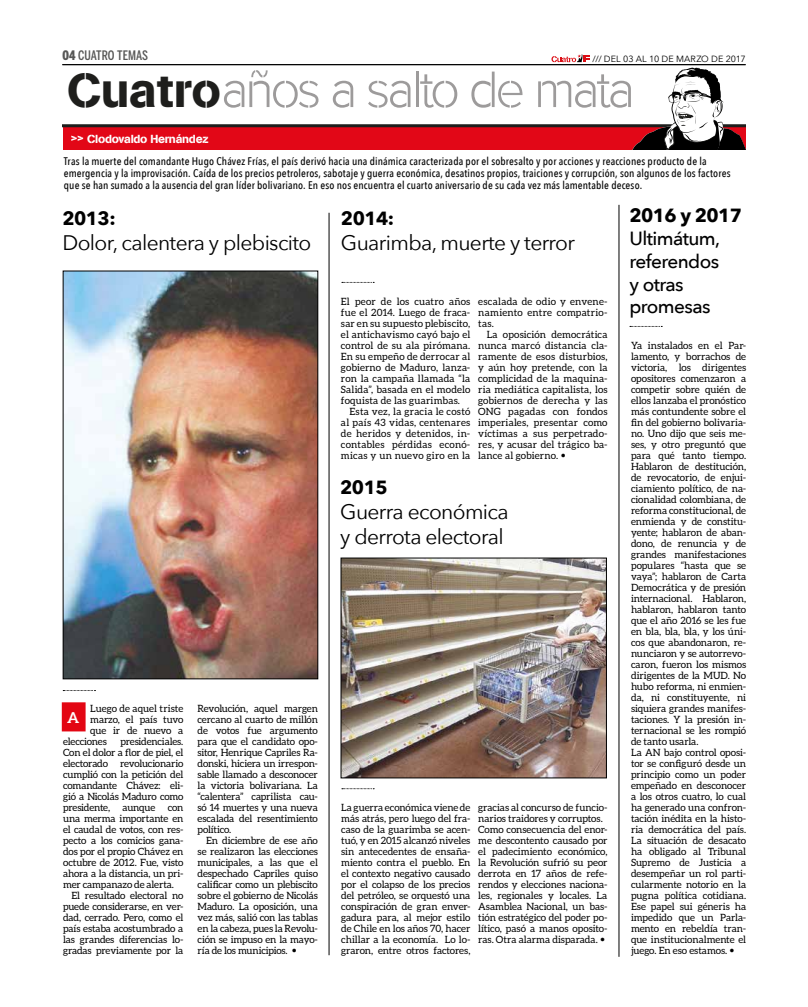
<style>
.page{position:relative;width:808px;height:1007px;background:#fff}
.page>*{position:absolute;margin:0;border:0;box-sizing:border-box;transform-origin:0 0}
.t1{font:53.1px "Rafale BG";letter-spacing:-.065em;color:#9d9b9b}
.t2{font:21px/25.2px "Avenir Next";letter-spacing:-.03em;color:#000}
.t3{font:500 19px/22.8px "Avenir Next";letter-spacing:-.03em;color:#000}
.t4{font:700 19px "Avenir Next";letter-spacing:-.03em;color:#000}
.t5{font:700 15px "Aleo";color:#fff}
.t6{font:500 13px "Benton Sans Comp";letter-spacing:.005em;color:#575756}
.t7{font:11.6px "AG Book Stencil";letter-spacing:-.02em;color:#fff}
.t8{font:500 11px/12px "Avenir Next Condensed";letter-spacing:.01em;color:#000}
.t9{font:10px/11px "Aleo";letter-spacing:-.01em;color:#000;text-align:justify}
.t10{font:9px "Avenir Next";letter-spacing:.01em;color:#000}
.s1{font-weight:900}
.s2{font-family:"AG Book Stencil";font-size:47.3px;color:#1e1e1c}
.s3{font-family:"Avenir Next Condensed";font-weight:700}
</style>
<div class="page">
<hr style="left:62px;top:64px;width:684px;height:1px;background:#000">
<img style="left:65px;top:273px;width:251px;height:404px">
<div style="left:63px;top:271px;width:255px;height:408px;border:1px solid #000"></div>
<img style="left:343px;top:560px;width:261px;height:216px">
<div style="left:63px;top:126px;width:683px;height:23px;background:#e20717"></div>
<svg style="left:71px;top:136px;width:12px;height:5px"></svg>
<hr style="left:63px;top:124px;width:683px;height:3px;background:#1e1e1c">
<svg style="left:235px;top:54px;width:511px;height:95px"></svg>
<hr style="left:619px;top:205px;width:1px;height:751px;background:#000">
<hr style="left:329px;top:213px;width:1px;height:742px;background:#000">
<svg style="left:630px;top:326px;width:32px;height:1px"></svg>
<svg style="left:63px;top:690px;width:32px;height:1px"></svg>
<svg style="left:342px;top:282px;width:32px;height:1px"></svg>
<svg style="left:342px;top:788px;width:32px;height:1px"></svg>
<div style="left:62px;top:702px;width:24px;height:29px;background:#e30613;border:2px solid #e30613"></div>
<h3 class="t6" style="left:62px;top:48px;width:87px"><span class="s1">04</span> CUATRO TEMAS</h3>
<p class="t10" style="left:593px;top:51px;width:154px">/// DEL 03 AL 10 DE MARZO DE 2017</p>
<h1 class="t1" style="left:67px;top:60px;width:569px"><span class="s2">Cuatro</span>años a salto de mata</h1>
<p class="t7" style="left:87px;top:132px;width:123px">Clodovaldo Hernández</p>
<p class="t8" style="left:64px;top:155px;width:668px">Tras la muerte del comandante Hugo Chávez Frías, el país derivó hacia una dinámica caracterizada por el sobresalto y por acciones y reacciones producto de la emergencia y la improvisación. Caída de los precios petroleros, sabotaje y guerra económica, desatinos propios, traiciones y corrupción, son algunos de los factores que se han sumado a la ausencia del gran líder bolivariano. En eso nos encuentra el cuarto aniversario de su cada vez más lamentable deceso.</p>
<h3 class="t4" style="left:63px;top:202px;width:55px">2013:</h3>
<h2 class="t2" style="left:62px;top:229px;width:250px">Dolor, calentera y plebiscito</h2>
<p class="t9" style="left:90px;top:702px;width:95px">Luego de aquel triste</p>
<p class="t9" style="left:90px;top:713px;width:95px">marzo, el país tuvo</p>
<p class="t9" style="left:90px;top:724px;width:95px">que ir de nuevo a</p>
<p class="t9" style="left:63px;top:735px;width:45px">elecciones</p>
<p class="t9" style="left:120px;top:735px;width:64px">presidenciales.</p>
<p class="t9" style="left:63px;top:746px;width:122px">Con el dolor a flor de piel, el</p>
<p class="t9" style="left:63px;top:757px;width:122px">electorado revolucionario</p>
<p class="t9" style="left:63px;top:768px;width:122px">cumplió con la petición del</p>
<p class="t9" style="left:63px;top:779px;width:122px">comandante Chávez: eli-</p>
<p class="t9" style="left:63px;top:790px;width:122px">gió a Nicolás Maduro como</p>
<p class="t9" style="left:63px;top:801px;width:122px">presidente, aunque con</p>
<p class="t9" style="left:63px;top:812px;width:122px">una merma importante en</p>
<p class="t9" style="left:63px;top:823px;width:122px">el caudal de votos, con res-</p>
<p class="t9" style="left:63px;top:834px;width:122px">pecto a los comicios gana-</p>
<p class="t9" style="left:63px;top:845px;width:122px">dos por el propio Chávez en</p>
<p class="t9" style="left:63px;top:856px;width:122px">octubre de 2012. Fue, visto</p>
<p class="t9" style="left:63px;top:867px;width:122px">ahora a la distancia, un pri-</p>
<p class="t9" style="left:63px;top:878px;width:113px">mer campanazo de alerta.</p>
<p class="t9" style="left:72px;top:889px;width:113px">El resultado electoral no</p>
<p class="t9" style="left:63px;top:900px;width:122px">puede considerarse, en ver-</p>
<p class="t9" style="left:63px;top:911px;width:122px">dad, cerrado. Pero, como el</p>
<p class="t9" style="left:63px;top:922px;width:122px">país estaba acostumbrado a</p>
<p class="t9" style="left:63px;top:933px;width:122px">las grandes diferencias lo-</p>
<p class="t9" style="left:63px;top:944px;width:122px">gradas previamente por la</p>
<h3 class="t5" style="left:67px;top:709px;width:14px">A</h3>
<p class="t9" style="left:198px;top:702px;width:122px">Revolución, aquel margen cercano al cuarto de millón de votos fue argumento para que el candidato opo&shy;sitor, Henrique Capriles Ra&shy;donski, hiciera un irrespon&shy;sable llamado a desconocer la victoria bolivariana. La “calentera” caprilista cau&shy;só 14 muertes y una nueva escalada del resentimiento político.</p>
<p class="t9" style="left:198px;top:834px;width:122px;text-indent:8px">En diciembre de ese año se realizaron las elecciones municipales, a las que el despechado Capriles quiso calificar como un plebiscito sobre el gobierno de Nicolás Maduro. La oposición, una vez más, salió con las tablas en la cabeza, pues la Revolu&shy;ción se impuso en la mayo&shy;ría de los municipios. <span class="s3">•</span></p>
<h3 class="t4" style="left:341px;top:202px;width:55px">2014:</h3>
<h2 class="t2" style="left:341px;top:229px;width:235px">Guarimba, muerte y terror</h2>
<p class="t9" style="left:341px;top:295px;width:131px">El peor de los cuatro años fue el 2014. Luego de fraca&shy;sar en su supuesto plebiscito, el antichavismo cayó bajo el control de su ala pirómana.<br>En su empeño de derrocar al gobierno de Maduro, lanza&shy;ron la campaña llamada “la Salida”, basada en el modelo foquista de las guarimbas.</p>
<p class="t9" style="left:341px;top:405px;width:131px;text-indent:8px">Esta vez, la gracia le costó al país 43 vidas, centenares de heridos y detenidos, in&shy;contables pérdidas econó&shy;micas y un nuevo giro en la</p>
<p class="t9" style="left:478px;top:295px;width:131px">escalada de odio y envene&shy;namiento entre compatrio&shy;tas.</p>
<p class="t9" style="left:478px;top:328px;width:131px;text-indent:8px">La oposición democrática nunca marcó distancia cla&shy;ramente de esos disturbios, y aún hoy pretende, con la complicidad de la maquina&shy;ria mediática capitalista, los gobiernos de derecha y las ONG pagadas con fondos imperiales, presentar como víctimas a sus perpetrado&shy;res, y acusar del trágico ba&shy;lance al gobierno. <span class="s3">•</span></p>
<h3 class="t4" style="left:340px;top:471px;width:49px">2015</h3>
<h2 class="t2" style="left:340px;top:498px;width:170px">Guerra económica y derrota electoral</h2>
<p class="t9" style="left:341px;top:801px;width:131px">La guerra económica viene de más atrás, pero luego del fra&shy;caso de la guarimba se acen&shy;tuó, y en 2015 alcanzó niveles sin antecedentes de ensaña&shy;miento contra el pueblo. En el contexto negativo causado por el colapso de los precios del petróleo, se orquestó una conspiración de gran enver&shy;gadura para, al mejor estilo de Chile en los años 70, hacer chillar a la economía. Lo lo&shy;graron, entre otros factores,</p>
<p class="t9" style="left:478px;top:801px;width:131px;text-align:left">gracias al concurso de funcio&shy;narios traidores y corruptos.<br>Como consecuencia del enor&shy;me descontento causado por el padecimiento económico, la Revolución sufrió su peor derrota en 17 años de refe&shy;rendos y elecciones naciona&shy;les, regionales y locales. La<br>Asamblea Nacional, un bas&shy;tión estratégico del poder po&shy;lítico, pasó a manos oposito&shy;ras. Otra alarma disparada. <span class="s3">•</span></p>
<h3 class="t4" style="left:629px;top:199px;width:114px">2016 y 2017</h3>
<h3 class="t3" style="left:629px;top:226px;width:92px">Ultimátum, referendos y otras promesas</h3>
<p class="t9" style="left:631px;top:339px;width:117px;text-align:left">Ya instalados en el Par&shy;lamento, y borrachos de victoria, los dirigentes opositores comenzaron a competir sobre quién de ellos lanzaba el pronóstico más contundente sobre el fin del gobierno bolivaria&shy;no. Uno dijo que seis me&shy;ses, y otro preguntó que para qué tanto tiempo.<br>Hablaron de destitución, de revocatorio, de enjui&shy;ciamiento político, de na&shy;cionalidad colombiana, de reforma constitucional, de enmienda y de constitu&shy;yente; hablaron de aban&shy;dono, de renuncia y de grandes manifestaciones populares “hasta que se vaya”; hablaron de Carta<br>Democrática y de presión internacional. Hablaron, hablaron, hablaron tanto que el año 2016 se les fue en bla, bla, bla, y los úni&shy;cos que abandonaron, re&shy;nunciaron y se autorrevo&shy;caron, fueron los mismos dirigentes de la MUD. No hubo reforma, ni enmien&shy;da, ni constituyente, ni siquiera grandes manifes&shy;taciones. Y la presión in&shy;ternacional se les rompió de tanto usarla.<br>La AN bajo control oposi&shy;tor se configuró desde un principio como un poder empeñado en desconocer a los otros cuatro, lo cual ha generado una confron&shy;tación inédita en la histo&shy;ria democrática del país.<br>La situación de desacato ha obligado al Tribunal<br>Supremo de Justicia a desempeñar un rol parti&shy;cularmente notorio en la pugna política cotidiana.<br>Ese papel sui géneris ha impedido que un Parla&shy;mento en rebeldía tran&shy;que institucionalmente el juego. En eso estamos. <span class="s3">•</span></p>
</div>
